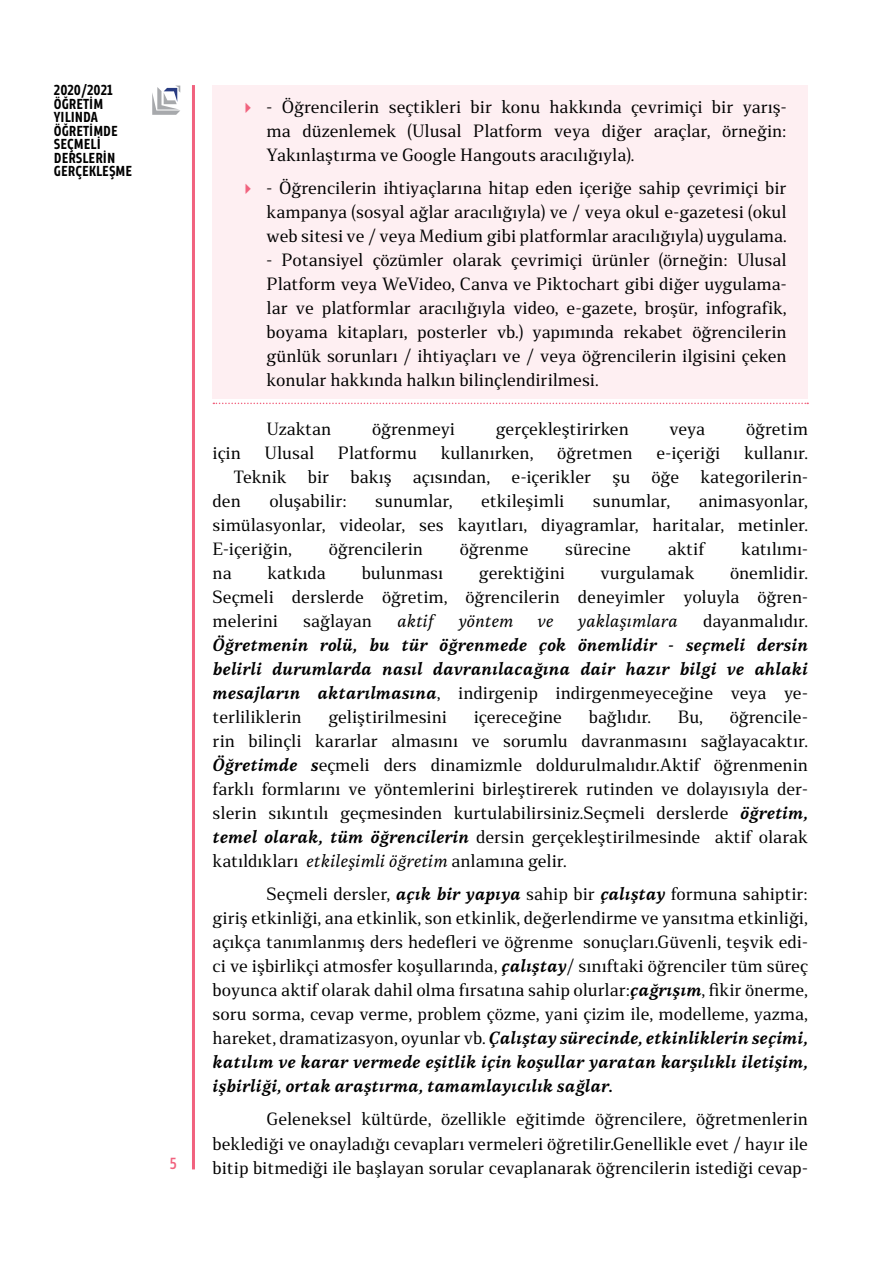
<style>
.page{position:relative;width:893px;height:1263px;background:#fff}
.page>*{position:absolute;margin:0;border:0;box-sizing:border-box;transform-origin:0 0}
.t1{font:16.5px/24px "Stobi Serif";color:#000;text-align:justify}
.t2{font:700 16.5px/24px "Stobi Serif It";color:#000}
.t3{font:16.5px "Stobi Serif It";color:#000}
.t4{font:500 15px "Stobi Sans Cn";color:#f1627e}
.t5{font:700 13.5px/13.5px "Stobi Sans Cn";color:#000}
.s1{font-family:"Stobi Serif It";font-weight:700}
.s2{font-family:"Stobi Serif It"}
.s3{font-family:"Stobi Serif";font-weight:400}
</style>
<div class="page">
<hr style="left:192px;top:85px;width:3px;height:1084px;background:#f1627e">
<svg style="left:152px;top:86px;width:28px;height:29px"></svg>
<div style="left:213px;top:86px;width:595px;height:313px;background:#feeff2"></div>
<svg style="left:213px;top:403px;width:595px;height:1px"></svg>
<p class="t5" style="left:54px;top:83px;width:80px">2020/2021<br>ÖĞRETİM<br>YILINDA<br>ÖĞRETİMDE<br>SEÇMELİ<br>DERSLERİN<br>GERÇEKLEŞME</p>
<p class="t4" style="left:170px;top:1153px;width:8px">5</p>
<p class="t1" style="left:267px;top:94px;width:521px">- Öğrencilerin seçtikleri bir konu hakkında çevrimiçi bir yarış&shy;ma düzenlemek (Ulusal Platform veya diğer araçlar, örneğin:<br>Yakınlaştırma ve Google Hangouts aracılığıyla).</p>
<p class="t1" style="left:267px;top:175px;width:522px">- Öğrencilerin ihtiyaçlarına hitap eden içeriğe sahip çevrimiçi bir kampanya (sosyal ağlar aracılığıyla) ve / veya okul e-gazetesi (okul web sitesi ve / veya Medium gibi platformlar aracılığıyla) uygulama.</p>
<p class="t1" style="left:267px;top:247px;width:522px">- Potansiyel çözümler olarak çevrimiçi ürünler (örneğin: Ulusal Platform veya WeVideo, Canva ve Piktochart gibi diğer uygulama&shy;lar ve platformlar aracılığıyla video, e-gazete, broşür, infografik, boyama kitapları, posterler vb.) yapımında rekabet öğrencilerin günlük sorunları / ihtiyaçları ve / veya öğrencilerin ilgisini çeken konular hakkında halkın bilinçlendirilmesi.</p>
<p class="t1" style="left:267px;top:417px;width:66px">Uzaktan</p>
<p class="t1" style="left:372px;top:417px;width:84px">öğrenmeyi</p>
<p class="t1" style="left:496px;top:417px;width:135px">gerçekleştirirken</p>
<p class="t1" style="left:670px;top:417px;width:37px">veya</p>
<p class="t1" style="left:746px;top:417px;width:63px">öğretim</p>
<p class="t1" style="left:213px;top:441px;width:30px">için</p>
<p class="t1" style="left:265px;top:441px;width:51px">Ulusal</p>
<p class="t1" style="left:338px;top:441px;width:81px">Platformu</p>
<p class="t1" style="left:441px;top:441px;width:94px">kullanırken,</p>
<p class="t1" style="left:557px;top:441px;width:77px">öğretmen</p>
<p class="t1" style="left:656px;top:441px;width:66px">e-içeriği</p>
<p class="t1" style="left:744px;top:441px;width:65px">kullanır.</p>
<p class="t1" style="left:234px;top:465px;width:54px">Teknik</p>
<p class="t1" style="left:308px;top:465px;width:23px">bir</p>
<p class="t1" style="left:351px;top:465px;width:43px">bakış</p>
<p class="t1" style="left:413px;top:465px;width:79px">açısından,</p>
<p class="t1" style="left:511px;top:465px;width:81px">e-içerikler</p>
<p class="t1" style="left:612px;top:465px;width:19px">şu</p>
<p class="t1" style="left:651px;top:465px;width:29px">öğe</p>
<p class="t1" style="left:700px;top:465px;width:109px">kategorilerin-</p>
<p class="t1" style="left:213px;top:489px;width:30px">den</p>
<p class="t1" style="left:269px;top:489px;width:79px">oluşabilir:</p>
<p class="t1" style="left:375px;top:489px;width:79px">sunumlar,</p>
<p class="t1" style="left:481px;top:489px;width:85px">etkileşimli</p>
<p class="t1" style="left:593px;top:489px;width:79px">sunumlar,</p>
<p class="t1" style="left:213px;top:489px;width:597px;text-indent:486px">animasyonlar, simülasyonlar, videolar, ses kayıtları, diyagramlar, haritalar, metinler.<br>E-içeriğin,</p>
<p class="t1" style="left:329px;top:537px;width:96px">öğrencilerin</p>
<p class="t1" style="left:460px;top:537px;width:70px">öğrenme</p>
<p class="t1" style="left:565px;top:537px;width:67px">sürecine</p>
<p class="t1" style="left:668px;top:537px;width:38px">aktif</p>
<p class="t1" style="left:741px;top:537px;width:68px">katılımı-</p>
<p class="t1" style="left:213px;top:561px;width:21px">na</p>
<p class="t1" style="left:267px;top:561px;width:60px">katkıda</p>
<p class="t1" style="left:362px;top:561px;width:83px">bulunması</p>
<p class="t1" style="left:479px;top:561px;width:88px">gerektiğini</p>
<p class="t1" style="left:601px;top:561px;width:95px">vurgulamak</p>
<p class="t1" style="left:213px;top:561px;width:597px;text-indent:517px">önemlidir.<br>Seçmeli derslerde öğretim, öğrencilerin deneyimler yoluyla öğren&shy;melerini</p>
<p class="t1" style="left:303px;top:609px;width:70px">sağlayan</p>
<p class="t3" style="left:397px;top:610px;width:38px">aktif</p>
<p class="t3" style="left:458px;top:610px;width:57px">yöntem</p>
<p class="t3" style="left:537px;top:610px;width:17px">ve</p>
<p class="t3" style="left:578px;top:610px;width:102px">yaklaşımlara</p>
<p class="t1" style="left:703px;top:609px;width:106px">dayanmalıdır.</p>
<p class="t2" style="left:213px;top:633px;width:597px">Öğretmenin rolü, bu tür öğrenmede çok önemlidir - seçmeli dersin belirli durumlarda nasıl davranılacağına dair hazır bilgi ve ahlaki</p>
<p class="t1" style="left:213px;top:681px;width:597px"><span class="s1">mesajların aktarılmasına</span>, indirgenip indirgenmeyeceğine veya ye&shy;terliliklerin</p>
<p class="t1" style="left:213px;top:705px;width:597px;text-indent:517px">öğrencile&shy;rin bilinçli kararlar almasını ve sorumlu davranmasını sağlayacaktır.<br><span class="s1">Öğretimde s</span>eçmeli ders dinamizmle doldurulmalıdır.Aktif öğrenmenin farklı formlarını ve yöntemlerini birleştirerek rutinden ve dolayısıyla der&shy;slerin sıkıntılı geçmesinden kurtulabilirsiniz.Seçmeli derslerde <span class="s1">öğretim, temel olarak, tüm öğrencilerin</span> dersin gerçekleştirilmesinde aktif olarak katıldıkları <span class="s2">etkileşimli öğretim</span> anlamına gelir.</p>
<p class="t1" style="left:213px;top:882px;width:597px;text-indent:54px">Seçmeli dersler, <span class="s1">açık bir yapıya</span> sahip bir <span class="s1">çalıştay</span> formuna sahiptir: giriş etkinliği, ana etkinlik, son etkinlik, değerlendirme ve yansıtma etkinliği, açıkça tanımlanmış ders hedefleri ve öğrenme sonuçları.Güvenli, teşvik edi&shy;ci ve işbirlikçi atmosfer koşullarında, <span class="s1">çalıştay</span>/ sınıftaki öğrenciler tüm süreç boyunca aktif olarak dahil olma fırsatına sahip olurlar:<span class="s1">çağrışım</span>, fikir önerme, soru sorma, cevap verme, problem çözme, yani çizim ile, modelleme, yazma,</p>
<p class="t2" style="left:213px;top:1026px;width:597px;text-align:justify"><span class="s3">hareket, dramatizasyon, oyunlar vb.</span> Çalıştay sürecinde, etkinliklerin seçimi, katılım ve karar vermede eşitlik için koşullar yaratan karşılıklı iletişim, işbirliği, ortak araştırma, tamamlayıcılık sağlar.</p>
<p class="t1" style="left:213px;top:1107px;width:597px;text-indent:54px">Geleneksel kültürde, özellikle eğitimde öğrencilere, öğretmenlerin beklediği ve onayladığı cevapları vermeleri öğretilir.Genellikle evet / hayır ile bitip bitmediği ile başlayan sorular cevaplanarak öğrencilerin istediği cevap-</p>
<p class="t1" style="left:328px;top:705px;width:120px">geliştirilmesini</p>
<p class="t1" style="left:474px;top:705px;width:90px">içereceğine</p>
<p class="t1" style="left:589px;top:705px;width:64px">bağlıdır.</p>
<p class="t1" style="left:678px;top:705px;width:27px">Bu,</p>
</div>
